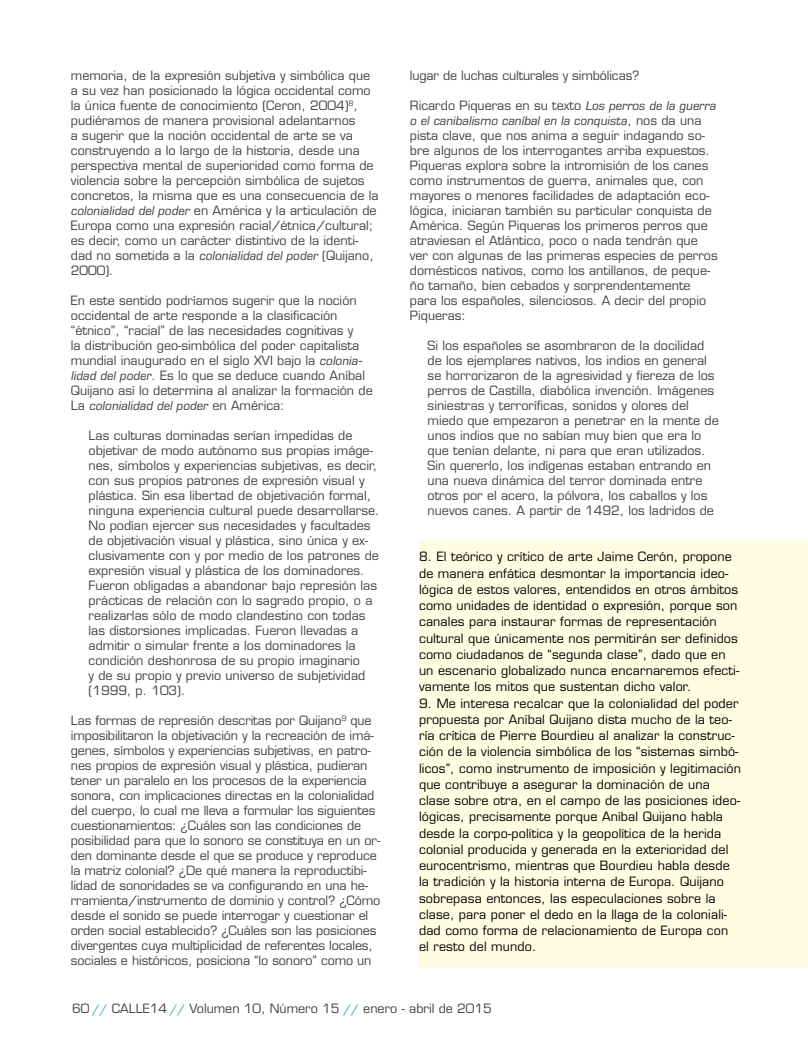
<style>
.page{position:relative;width:808px;height:1056px;background:#fff}
.page>*{position:absolute;margin:0;border:0;box-sizing:border-box;transform-origin:0 0}
.t1{font:12.5px/15px "Eurostile";color:#414042}
.t2{font:12.5px/16.2px "Eurostile";letter-spacing:.01em;color:#000}
.t3{font:italic 12.5px "Eurostile BQ";color:#414042}
.s1{font-family:"Eurostile BQ";font-style:italic}
.s2{font-family:"Eurostile";font-style:normal}
.s3{font-weight:700;color:#48acb8}
</style>
<div class="page">
<div style="left:419px;top:541px;width:389px;height:427px;background:#fffce1"></div>
<p class="t1" style="left:71px;top:68px;width:309px">memoria, de la expresión subjetiva y simbólica que a su vez han posicionado la lógica occidental como la única fuente de conocimiento (Ceron, 2004)<sup>8</sup>, pudiéramos de manera provisional adelantarnos<br>a sugerir que la noción occidental de arte se va construyendo a lo largo de la historia, desde una perspectiva mental de superioridad como forma de violencia sobre la percepción simbólica de sujetos concretos, la misma que es una consecuencia de la <span class="s1">colonialidad del poder</span> en América y la articulación de Europa como una expresión racial/étnica/cultural; es decir, como un carácter distintivo de la identi&shy;dad no sometida a la <span class="s1">colonialidad del poder</span> (Quijano, 2000).</p>
<p class="t1" style="left:71px;top:293px;width:303px">En este sentido podríamos sugerir que la noción occidental de arte responde a la clasificación “étnico”, “racial” de las necesidades cognitivas y<br>la distribución geo-simbólica del poder capitalista mundial inaugurado en el siglo XVI bajo la <span class="s1">colonia&shy;lidad del poder</span>. Es lo que se deduce cuando Aníbal Quijano así lo determina al analizar la formación de</p>
<p class="t3" style="left:71px;top:399px;width:215px"><span class="s2">La</span> colonialidad del poder <span class="s2">en América:</span></p>
<p class="t1" style="left:89px;top:428px;width:292px">Las culturas dominadas serían impedidas de objetivar de modo autónomo sus propias imáge&shy;nes, símbolos y experiencias subjetivas, es decir, con sus propios patrones de expresión visual y plástica. Sin esa libertad de objetivación formal, ninguna experiencia cultural puede desarrollarse.<br>No podían ejercer sus necesidades y facultades de objetivación visual y plástica, sino única y ex&shy;clusivamente con y por medio de los patrones de expresión visual y plástica de los dominadores.<br>Fueron obligadas a abandonar bajo represión las prácticas de relación con lo sagrado propio, o a realizarlas sólo de modo clandestino con todas las distorsiones implicadas. Fueron llevadas a admitir o simular frente a los dominadores la condición deshonrosa de su propio imaginario<br>y de su propio y previo universo de subjetividad (1999, p. 103).</p>
<p class="t1" style="left:71px;top:713px;width:311px">Las formas de represión descritas por Quijano<sup>9</sup> que imposibilitaron la objetivación y la recreación de imá&shy;genes, símbolos y experiencias subjetivas, en patro&shy;nes propios de expresión visual y plástica, pudieran tener un paralelo en los procesos de la experiencia sonora, con implicaciones directas en la colonialidad del cuerpo, lo cual me lleva a formular los siguientes cuestionamientos: ¿Cuáles son las condiciones de posibilidad para que lo sonoro se constituya en un or&shy;den dominante desde el que se produce y reproduce la matriz colonial? ¿De qué manera la reproductibi&shy;lidad de sonoridades se va configurando en una he&shy;rramienta/instrumento de dominio y control? ¿Cómo desde el sonido se puede interrogar y cuestionar el orden social establecido? ¿Cuáles son las posiciones divergentes cuya multiplicidad de referentes locales, sociales e históricos, posiciona “lo sonoro” como un</p>
<p class="t1" style="left:410px;top:68px;width:231px">lugar de luchas culturales y simbólicas?</p>
<p class="t1" style="left:410px;top:98px;width:307px">Ricardo Piqueras en su texto <span class="s1">Los perros de la guerra</span></p>
<p class="t3" style="left:410px;top:114px;width:293px">o el canibalismo caníbal en la conquista<span class="s2">, nos da una</span></p>
<p class="t1" style="left:410px;top:128px;width:309px">pista clave, que nos anima a seguir indagando so&shy;bre algunos de los interrogantes arriba expuestos.<br>Piqueras explora sobre la intromisión de los canes como instrumentos de guerra, animales que, con mayores o menores facilidades de adaptación eco&shy;lógica, iniciaran también su particular conquista de América. Según Piqueras los primeros perros que atraviesan el Atlántico, poco o nada tendrán que ver con algunas de las primeras especies de perros domésticos nativos, como los antillanos, de peque&shy;ño tamaño, bien cebados y sorprendentemente para los españoles, silenciosos. A decir del propio Piqueras:</p>
<p class="t1" style="left:428px;top:338px;width:293px">Si los españoles se asombraron de la docilidad de los ejemplares nativos, los indios en general se horrorizaron de la agresividad y fiereza de los perros de Castilla, diabólica invención. Imágenes siniestras y terroríficas, sonidos y olores del miedo que empezaron a penetrar en la mente de unos indios que no sabían muy bien que era lo que tenían delante, ni para que eran utilizados.<br>Sin quererlo, los indígenas estaban entrando en una nueva dinámica del terror dominada entre otros por el acero, la pólvora, los caballos y los nuevos canes. A partir de 1492, los ladridos de</p>
<p class="t2" style="left:419px;top:549px;width:322px">8. El teórico y crítico de arte Jaime Cerón, propone de manera enfática desmontar la importancia ideo&shy;lógica de estos valores, entendidos en otros ámbitos como unidades de identidad o expresión, porque son canales para instaurar formas de representación cultural que únicamente nos permitirán ser definidos como ciudadanos de “segunda clase”, dado que en un escenario globalizado nunca encarnaremos efecti&shy;vamente los mitos que sustentan dicho valor.</p>
<p class="t2" style="left:419px;top:695px;width:323px">9. Me interesa recalcar que la colonialidad del poder propuesta por Aníbal Quijano dista mucho de la teo&shy;ría crítica de Pierre Bourdieu al analizar la construc&shy;ción de la violencia simbólica de los “sistemas simbó&shy;licos”, como instrumento de imposición y legitimación que contribuye a asegurar la dominación de una clase sobre otra, en el campo de las posiciones ideo&shy;lógicas, precisamente porque Aníbal Quijano habla desde la corpo-política y la geopolítica de la herida colonial producida y generada en la exterioridad del eurocentrismo, mientras que Bourdieu habla desde la tradición y la historia interna de Europa. Quijano sobrepasa entonces, las especulaciones sobre la clase, para poner el dedo en la llaga de la coloniali&shy;dad como forma de relacionamiento de Europa con el resto del mundo.</p>
<p class="t1" style="left:72px;top:1001px;width:421px">60 <span class="s3">//</span> CALLE14 <span class="s3">//</span> Volumen 10, Número 15 <span class="s3">//</span> enero - abril de 2015</p>
</div>
